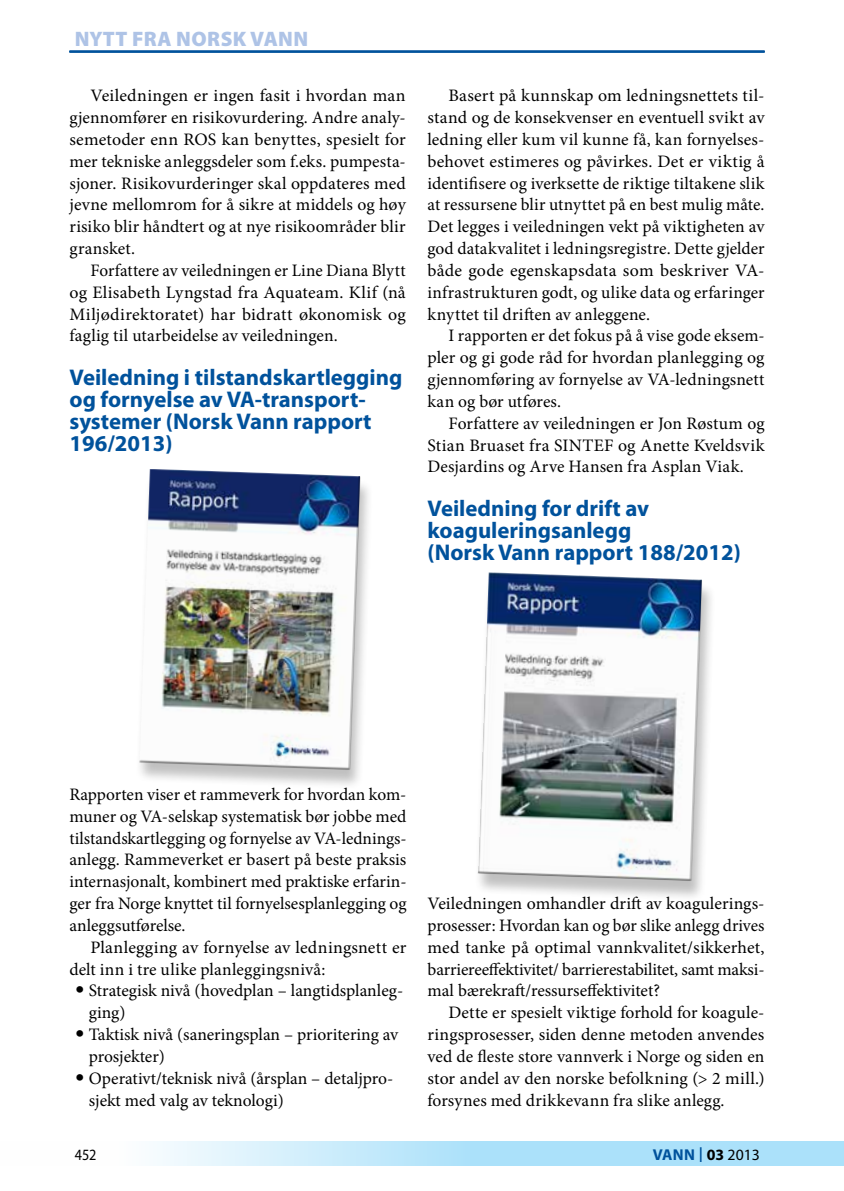
<style>
.page{position:relative;width:844px;height:1191px;background:#fff}
.page>*{position:absolute;margin:0;border:0;box-sizing:border-box;transform-origin:0 0}
.t1{font:700 22.75px/21.9px "Myriad Pro";color:#00529c}
.t2{font:900 21px "Myriad Pro";letter-spacing:.02em;color:#aec3e6}
.t3{font:17.5px/21.9px "Minion Pro";color:#000;text-align:justify}
.t4{font:700 15.75px "Myriad Pro";letter-spacing:.01em;color:#00529c}
.t5{font:15.75px "Myriad Pro";color:#000;scale:.9 1}
.s1{font-family:"Futura"}
.s2{font-weight:400;font-size:21.88px}
.s3{color:#000}
.s4{font-weight:400;color:#000}
</style>
<div class="page">
<svg style="left:843px;top:1141px;width:1px;height:25px"></svg>
<svg style="left:157px;top:1141px;width:686px;height:25px;background:#bbe6fa"></svg>
<hr style="left:69px;top:51px;width:695px;height:1px;background:#00529c">
<div style="left:135px;top:472px;width:239px;height:318px;background:#000;opacity:.25"></div>
<img style="left:139px;top:469px;width:222px;height:301px">
<div style="left:474px;top:575px;width:241px;height:326px;background:#000;opacity:.25"></div>
<img style="left:477px;top:572px;width:225px;height:309px">
<p class="t2" style="left:75px;top:27px;width:219px">NYTT FRA NORSK VANN</p>
<p class="t3" style="left:69px;top:85px;width:338px;text-indent:21px">Veiledningen er ingen fasit i hvordan man gjennomfører en risikovurdering. Andre analy&shy;semetoder enn ROS kan benyttes, spesielt for mer tekniske anleggsdeler som f.eks. pumpesta&shy;sjoner. Risikovurderinger skal oppdateres med jevne mellomrom for å sikre at middels og høy risiko blir håndtert og at nye risikoområder blir gransket.</p>
<p class="t3" style="left:69px;top:259px;width:338px;text-indent:21px">Forfattere av veiledningen er Line Diana Blytt og Elisabeth Lyngstad fra Aquateam. Klif (nå Miljødirektoratet) har bidratt økonomisk og faglig til utarbeidelse av veiledningen.</p>
<h1 class="t1" style="left:69px;top:366px;width:334px">Veiledning i tilstandskartlegging og fornyelse av VA-transport&shy;systemer (Norsk Vann rapport<br>196/2013)</h1>
<p class="t3" style="left:427px;top:85px;width:338px;text-indent:21px">Basert på kunnskap om ledningsnettets til&shy;stand og de konsekvenser en eventuell svikt av ledning eller kum vil kunne få, kan fornyelses&shy;behovet estimeres og påvirkes. Det er viktig å identifisere og iverksette de riktige tiltakene slik at ressursene blir utnyttet på en best mulig måte.<br>Det legges i veiledningen vekt på viktigheten av god datakvalitet i ledningsregistre. Dette gjelder både gode egenskapsdata som beskriver VA&shy;infrastrukturen godt, og ulike data og erfaringer knyttet til driften av anleggene.</p>
<p class="t3" style="left:427px;top:325px;width:338px;text-indent:21px">I rapporten er det fokus på å vise gode eksem&shy;pler og gi gode råd for hvordan planlegging og gjennomføring av fornyelse av VA-ledningsnett kan og bør utføres.</p>
<p class="t3" style="left:427px;top:412px;width:338px;text-indent:21px">Forfattere av veiledningen er Jon Røstum og Stian Bruaset fra SINTEF og Anette Kveldsvik Desjardins og Arve Hansen fra Asplan Viak.</p>
<h1 class="t1" style="left:427px;top:497px;width:315px">Veiledning for drift av koaguleringsanlegg<br>(Norsk Vann rapport 188/2012)</h1>
<p class="t3" style="left:69px;top:783px;width:338px">Rapporten viser et rammeverk for hvordan kom&shy;muner og VA-selskap systematisk bør jobbe med tilstandskartlegging og fornyelse av VA-lednings&shy;anlegg. Rammeverket er basert på beste praksis internasjonalt, kombinert med praktiske erfarin&shy;ger fra Norge knyttet til fornyelsesplanlegging og anleggsutførelse.</p>
<p class="t3" style="left:69px;top:936px;width:338px;text-indent:21px">Planlegging av fornyelse av ledningsnett er delt inn i tre ulike planleggingsnivå:</p>
<p class="t3" style="left:89px;top:980px;width:316px;text-indent:-14px"><span class="s1">•</span> Strategisk nivå (hovedplan – langtidsplanleg&shy;ging)</p>
<p class="t3" style="left:89px;top:1023px;width:311px;text-indent:-14px"><span class="s1">•</span> Taktisk nivå (saneringsplan – prioritering av prosjekter)</p>
<p class="t3" style="left:89px;top:1067px;width:306px;text-indent:-14px"><span class="s1">•</span> Operativt/teknisk nivå (årsplan – detaljpro&shy;sjekt med valg av teknologi)</p>
<p class="t3" style="left:427px;top:892px;width:338px">Veiledningen omhandler drift av koagulerings&shy;prosesser: Hvordan kan og bør slike anlegg drives med tanke på optimal vannkvalitet/sikkerhet, barriereeffektivitet/ barrierestabilitet, samt maksi&shy;mal bærekraft/ressurseffektivitet?</p>
<p class="t3" style="left:427px;top:1001px;width:338px;text-indent:21px">Dette er spesielt viktige forhold for koagule&shy;ringsprosesser, siden denne metoden anvendes ved de fleste store vannverk i Norge og siden en stor andel av den norske befolkning (&gt; 2 mill.) forsynes med drikkevann fra slike anlegg.</p>
<p class="t5" style="left:75px;top:1145px;width:26px">452</p>
<p class="t4" style="left:652px;top:1144px;width:109px">Vann <span class="s2">I</span> <span class="s3">03</span> <span class="s4">2013</span></p>
</div>
